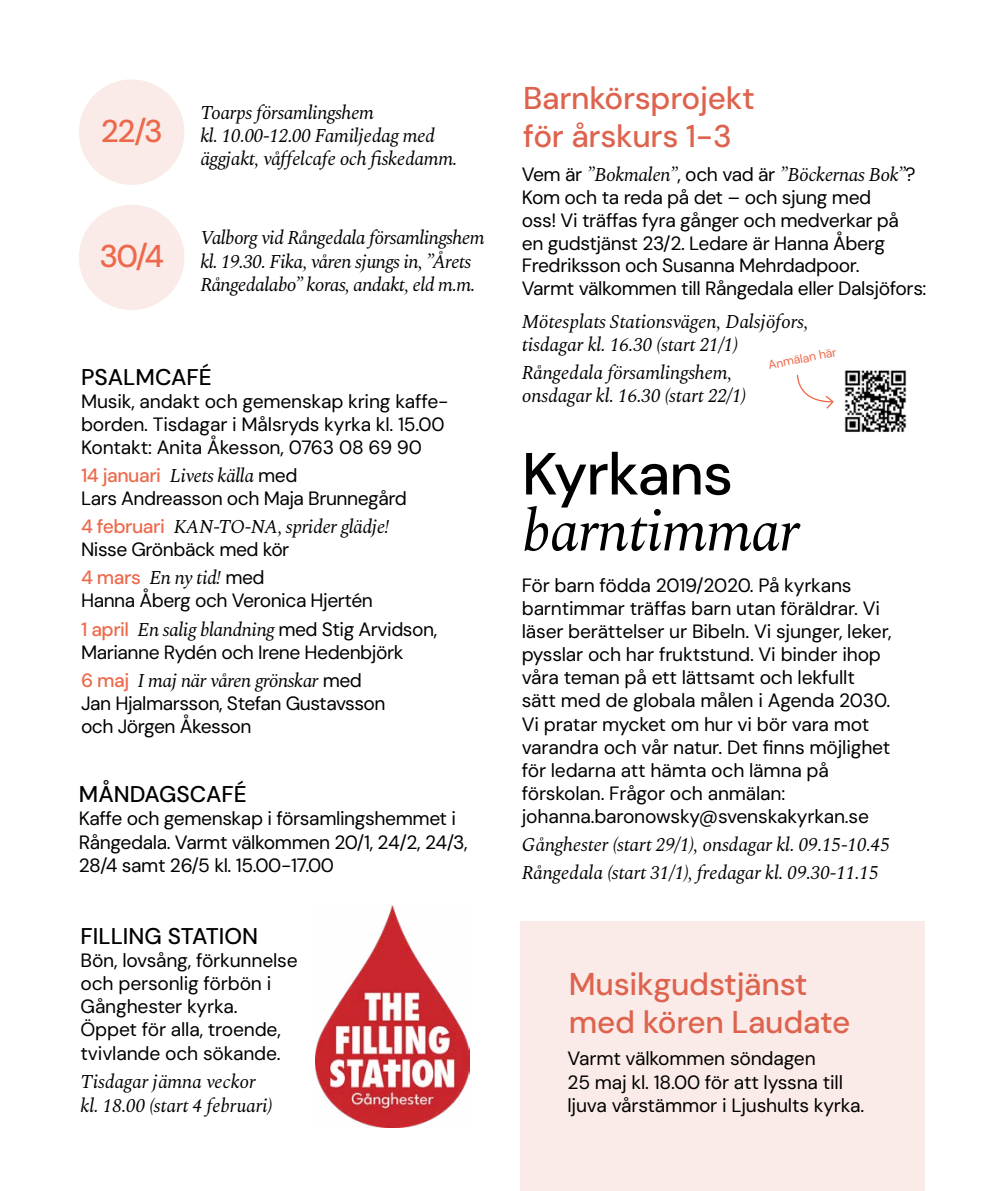
<style>
.page{position:relative;width:993px;height:1191px;background:#fff}
.page>*{position:absolute;margin:0;border:0;box-sizing:border-box;transform-origin:0 0}
.t1{font:italic 59.32px "Spectral";letter-spacing:-.02em;color:#000}
.t2{font:500 59.32px "DM Sans";letter-spacing:-.02em;color:#000}
.t3{font:500 31.5px/37.8px "DM Sans";letter-spacing:-.01em;color:#de634e}
.t4{font:500 31.5px "DM Sans";color:#ed694b}
.t5{font:500 22.75px "DM Sans";color:#000}
.t6{font:19.25px/23.1px "DM Sans";letter-spacing:-.01em;color:#000}
.t7{font:italic 19.25px/23.1px "Spectral";letter-spacing:-.02em;color:#000}
.t8{font:12.25px "DM Sans";color:#ed694b}
.s1{font-family:"DM Sans";font-weight:500;font-style:normal;color:#ed694b}
.s2{font-family:"DM Sans";font-style:normal}
</style>
<div class="page">
<img style="left:316px;top:906px;width:153px;height:222px">
<div style="left:79px;top:205px;width:105px;height:105px;background:#faebe8;border-radius:50%"></div>
<div style="left:79px;top:79px;width:105px;height:106px;background:#faebe8;border-radius:50%"></div>
<div style="left:520px;top:921px;width:404px;height:270px;background:#faebe8"></div>
<img style="left:844px;top:370px;width:63px;height:62px">
<svg style="left:796px;top:374px;width:38px;height:35px"></svg>
<h2 class="t4" style="left:101px;top:111px;width:63px">22/3</h2>
<h2 class="t4" style="left:99px;top:236px;width:66px">30/4</h2>
<p class="t7" style="left:200px;top:100px;width:258px">Toarps församlingshem<br>kl. 10.00-12.00 Familjedag med äggjakt, våffelcafe och fiskedamm.</p>
<p class="t7" style="left:200px;top:225px;width:285px">Valborg vid Rångedala församlingshem kl. 19.30. Fika, våren sjungs in, ”Årets<br>Rångedalabo” koras, andakt, eld m.m.</p>
<p class="t5" style="left:81px;top:362px;width:132px">PSALMCAFÉ</p>
<p class="t6" style="left:81px;top:389px;width:369px">Musik, andakt och gemenskap kring kaffe&shy;borden. Tisdagar i Målsryds kyrka kl. 15.00<br>Kontakt: Anita Åkesson, 0763 08 69 90</p>
<p class="t7" style="left:81px;top:462px;width:218px"><span class="s1">14 januari</span> Livets källa <span class="s2">med</span></p>
<p class="t6" style="left:81px;top:487px;width:327px">Lars Andreasson och Maja Brunnegård</p>
<p class="t7" style="left:81px;top:514px;width:310px"><span class="s1">4 februari</span> KAN-TO-NA, sprider glädje!</p>
<p class="t6" style="left:81px;top:538px;width:210px">Nisse Grönbäck med kör</p>
<p class="t7" style="left:81px;top:565px;width:185px"><span class="s1">4 mars</span> En ny tid! <span class="s2">med</span></p>
<p class="t6" style="left:81px;top:589px;width:293px">Hanna Åberg och Veronica Hjertén</p>
<p class="t7" style="left:81px;top:616px;width:357px"><span class="s1">1 april</span> En salig blandning <span class="s2">med Stig Arvidson,</span></p>
<p class="t6" style="left:81px;top:640px;width:324px">Marianne Rydén och Irene Hedenbjörk</p>
<p class="t7" style="left:81px;top:667px;width:282px"><span class="s1">6 maj</span> I maj när våren grönskar <span class="s2">med</span></p>
<p class="t6" style="left:81px;top:691px;width:306px">Jan Hjalmarsson, Stefan Gustavsson och Jörgen Åkesson</p>
<p class="t5" style="left:79px;top:780px;width:169px">MÅNDAGSCAFÉ</p>
<p class="t6" style="left:79px;top:807px;width:390px">Kaffe och gemenskap i församlingshemmet i<br>Rångedala. Varmt välkommen 20/1, 24/2, 24/3,<br>28/4 samt 26/5 kl. 15.00-17.00</p>
<p class="t5" style="left:81px;top:921px;width:179px">FILLING STATION</p>
<p class="t6" style="left:81px;top:948px;width:218px">Bön, lovsång, förkunnelse och personlig förbön i<br>Gånghester kyrka.<br>Öppet för alla, troende, tvivlande och sökande.</p>
<p class="t7" style="left:81px;top:1069px;width:193px">Tisdagar jämna veckor kl. 18.00 (start 4 februari)</p>
<h2 class="t3" style="left:523px;top:79px;width:233px">Barnkörsprojekt för årskurs 1-3</h2>
<p class="t7" style="left:521px;top:162px;width:395px"><span class="s2">Vem är</span> ”Bokmalen”<span class="s2">, och vad är</span> ”Böckernas Bok”<span class="s2">?</span></p>
<p class="t6" style="left:521px;top:186px;width:406px">Kom och ta reda på det – och sjung med<br>oss! Vi träffas fyra gånger och medverkar på<br>en gudstjänst 23/2. Ledare är Hanna Åberg Fredriksson och Susanna Mehrdadpoor.<br>Varmt välkommen till Rångedala eller Dalsjöfors:</p>
<p class="t7" style="left:521px;top:309px;width:288px">Mötesplats Stationsvägen, Dalsjöfors, tisdagar kl. 16.30 (start 21/1)</p>
<p class="t7" style="left:521px;top:360px;width:226px">Rångedala församlingshem, onsdagar kl. 16.30 (start 22/1)</p>
<p class="t8" style="left:766px;top:358px;width:71px;rotate:-11deg">Anmälan här</p>
<h1 class="t2" style="left:521px;top:437px;width:213px">Kyrkans</h1>
<h1 class="t1" style="left:521px;top:488px;width:279px">barntimmar</h1>
<p class="t6" style="left:521px;top:573px;width:371px">För barn födda 2019/2020. På kyrkans barntimmar träffas barn utan föräldrar. Vi läser berättelser ur Bibeln. Vi sjunger, leker, pysslar och har fruktstund. Vi binder ihop våra teman på ett lättsamt och lekfullt sätt med de globala målen i Agenda 2030.<br>Vi pratar mycket om hur vi bör vara mot varandra och vår natur. Det finns möjlighet för ledarna att hämta och lämna på förskolan. Frågor och anmälan: johanna.baronowsky@svenskakyrkan.se</p>
<p class="t7" style="left:521px;top:829px;width:369px;line-height:28px">Gånghester (start 29/1), onsdagar kl. 09.15-10.45<br>Rångedala (start 31/1), fredagar kl. 09.30-11.15</p>
<h2 class="t3" style="left:568px;top:964px;width:283px">Musikgudstjänst med kören Laudate</h2>
<p class="t6" style="left:567px;top:1047px;width:298px">Varmt välkommen söndagen<br>25 maj kl. 18.00 för att lyssna till ljuva vårstämmor i Ljushults kyrka.</p>
</div>
